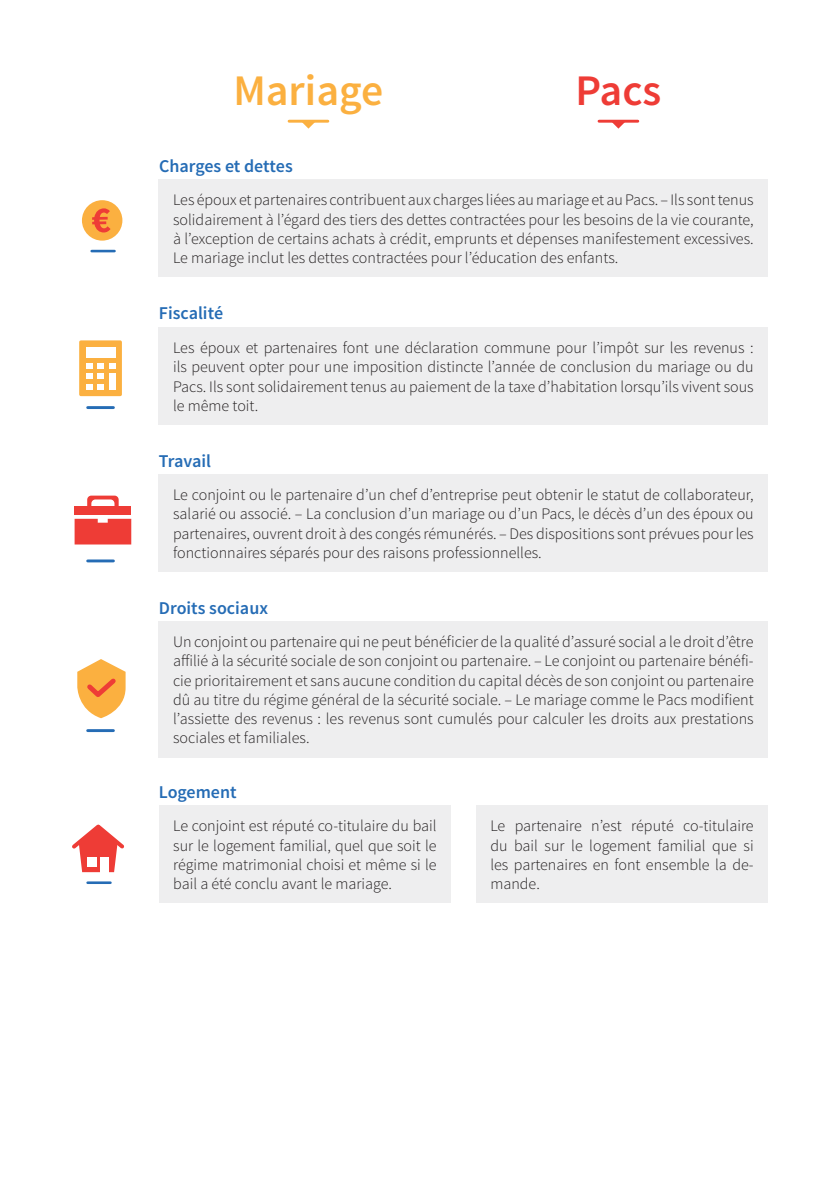
<style>
.page{position:relative;width:840px;height:1191px;background:#fff}
.page>*{position:absolute;margin:0;border:0;box-sizing:border-box;transform-origin:0 0}
.t1{font:600 43.6px "Source Sans Pro";color:#fbb040}
.t2{font:600 43.6px "Source Sans Pro";color:#ee3c36}
.t3{font:600 18px "Source Sans Pro";color:#256cb5}
.t4{font:300 16px/19.2px "Source Sans Pro";color:#231f20;text-align:justify}
</style>
<div class="page">
<div style="left:159px;top:179px;width:608px;height:98px;background:#eeeeef"></div>
<hr style="left:88px;top:881px;width:22px;height:3px;background:#256cb5">
<svg style="left:72px;top:824px;width:52px;height:48px"></svg>
<div style="left:87px;top:857px;width:9px;height:9px;background:#fff"></div>
<div style="left:100px;top:857px;width:9px;height:16px;background:#fff"></div>
<hr style="left:92px;top:250px;width:22px;height:2px;background:#256cb5">
<div style="left:82px;top:200px;width:40px;height:41px;background:#fbb040;border-radius:50%"></div>
<svg style="left:92px;top:208px;width:18px;height:24px"></svg>
<div style="left:159px;top:327px;width:608px;height:98px;background:#eeeeef"></div>
<div style="left:159px;top:474px;width:608px;height:98px;background:#eeeeef"></div>
<div style="left:159px;top:621px;width:608px;height:136px;background:#eeeeef"></div>
<div style="left:159px;top:805px;width:291px;height:98px;background:#eeeeef"></div>
<div style="left:476px;top:805px;width:291px;height:98px;background:#eeeeef"></div>
<hr style="left:598px;top:120px;width:39px;height:3px;background:#ee3c36">
<hr style="left:289px;top:120px;width:39px;height:3px;background:#fbb040">
<hr style="left:88px;top:559px;width:25px;height:3px;background:#256cb5">
<svg style="left:87px;top:495px;width:32px;height:11px"></svg>
<svg style="left:75px;top:519px;width:56px;height:25px"></svg>
<div style="left:75px;top:506px;width:56px;height:9px;background:#ee3c36"></div>
<hr style="left:88px;top:406px;width:25px;height:3px;background:#256cb5">
<div style="left:79px;top:340px;width:43px;height:56px;background:#fbb040;border-radius:2px"></div>
<div style="left:86px;top:347px;width:30px;height:10px;background:#fff"></div>
<div style="left:86px;top:373px;width:7px;height:6px;background:#fff"></div>
<div style="left:86px;top:384px;width:7px;height:6px;background:#fff"></div>
<div style="left:97px;top:373px;width:7px;height:6px;background:#fff"></div>
<div style="left:109px;top:373px;width:7px;height:17px;background:#fff"></div>
<div style="left:97px;top:384px;width:7px;height:6px;background:#fff"></div>
<svg style="left:86px;top:363px;width:30px;height:5px"></svg>
<hr style="left:88px;top:729px;width:25px;height:3px;background:#256cb5">
<svg style="left:77px;top:659px;width:48px;height:59px"></svg>
<svg style="left:301px;top:122px;width:14px;height:7px"></svg>
<svg style="left:611px;top:122px;width:14px;height:7px"></svg>
<p class="t1" style="left:233px;top:63px;width:151px">Mariage</p>
<p class="t2" style="left:575px;top:63px;width:87px">Pacs</p>
<p class="t3" style="left:159px;top:155px;width:135px">Charges et dettes</p>
<p class="t4" style="left:173px;top:191px;width:582px">Les époux et partenaires contribuent aux charges liées au mariage et au Pacs. – Ils sont tenus solidairement à l’égard des tiers des dettes contractées pour les besoins de la vie courante, à l’exception de certains achats à crédit, emprunts et dépenses manifestement excessives.<br>Le mariage inclut les dettes contractées pour l’éducation des enfants.</p>
<p class="t3" style="left:159px;top:302px;width:66px">Fiscalité</p>
<p class="t4" style="left:173px;top:338px;width:581px">Les époux et partenaires font une déclaration commune pour l’impôt sur les revenus : ils peuvent opter pour une imposition distincte l’année de conclusion du mariage ou du Pacs. Ils sont solidairement tenus au paiement de la taxe d’habitation lorsqu’ils vivent sous le même toit.</p>
<p class="t3" style="left:159px;top:449px;width:54px">Travail</p>
<p class="t4" style="left:173px;top:485px;width:582px">Le conjoint ou le partenaire d’un chef d’entreprise peut obtenir le statut de collaborateur, salarié ou associé. – La conclusion d’un mariage ou d’un Pacs, le décès d’un des époux ou partenaires, ouvrent droit à des congés rémunérés. – Des dispositions sont prévues pour les fonctionnaires séparés pour des raisons professionnelles.</p>
<p class="t3" style="left:159px;top:596px;width:111px">Droits sociaux</p>
<p class="t4" style="left:173px;top:632px;width:582px">Un conjoint ou partenaire qui ne peut bénéficier de la qualité d’assuré social a le droit d’être affilié à la sécurité sociale de son conjoint ou partenaire. – Le conjoint ou partenaire bénéfi&shy;cie prioritairement et sans aucune condition du capital décès de son conjoint ou partenaire dû au titre du régime général de la sécurité sociale. – Le mariage comme le Pacs modifient l’assiette des revenus : les revenus sont cumulés pour calculer les droits aux prestations sociales et familiales.</p>
<p class="t3" style="left:159px;top:781px;width:79px">Logement</p>
<p class="t4" style="left:173px;top:816px;width:265px">Le conjoint est réputé co-titulaire du bail sur le logement familial, quel que soit le régime matrimonial choisi et même si le bail a été conclu avant le mariage.</p>
<p class="t4" style="left:490px;top:816px;width:265px">Le partenaire n’est réputé co-titulaire du bail sur le logement familial que si les partenaires en font ensemble la de&shy;mande.</p>
</div>
